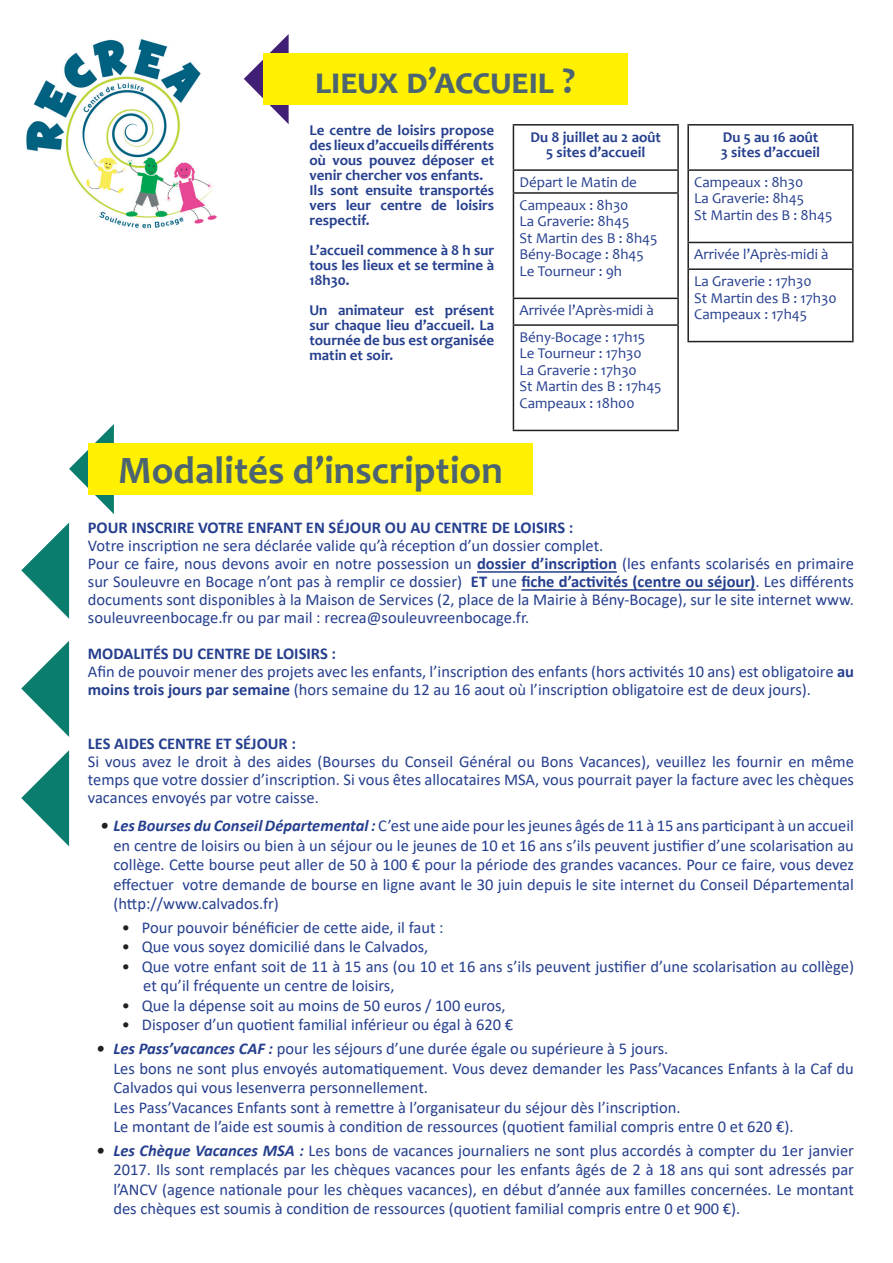
<style>
.page{position:relative;width:893px;height:1263px;background:#fff}
.page>*{position:absolute;margin:0;border:0;box-sizing:border-box;transform-origin:0 0}
.t1{font:700 39px "Candara";color:#4c6470}
.t2{font:700 37.5px "Candara";letter-spacing:.035em;color:#4c6470}
.t3{font:16.5px/19.5px "Calibri";color:#253f8e;text-align:justify}
.t4{font:700 16.5px "Calibri";color:#253f8e}
.Body_Text{font:700 15px/15px "Candara";color:#253f8e;text-align:justify}
.t5{font:15px "Candara";color:#253f8e}
.s1{font-weight:700}
.s2{font-weight:700;font-style:italic;color:#231f20}
.s3{font-weight:700;font-style:italic}
.s4{color:#231f20}
</style>
<div class="page">
<hr style="left:477px;top:571px;width:140px;height:2px;background:#253f8e">
<hr style="left:521px;top:589px;width:234px;height:2px;background:#253f8e">
<svg style="left:514px;top:126px;width:163px;height:304px"></svg>
<hr style="left:513px;top:124px;width:166px;height:2px;background:#231f20">
<hr style="left:513px;top:126px;width:1px;height:43px;background:#231f20">
<hr style="left:677px;top:126px;width:2px;height:43px;background:#231f20">
<hr style="left:513px;top:169px;width:166px;height:2px;background:#231f20">
<svg style="left:513px;top:171px;width:1px;height:21px"></svg>
<hr style="left:677px;top:171px;width:2px;height:21px;background:#231f20">
<hr style="left:513px;top:192px;width:166px;height:2px;background:#231f20">
<hr style="left:513px;top:194px;width:1px;height:104px;background:#231f20">
<hr style="left:677px;top:194px;width:2px;height:104px;background:#231f20">
<hr style="left:513px;top:298px;width:166px;height:1px;background:#231f20">
<svg style="left:513px;top:299px;width:1px;height:25px"></svg>
<hr style="left:677px;top:299px;width:2px;height:25px;background:#231f20">
<hr style="left:513px;top:324px;width:166px;height:2px;background:#231f20">
<hr style="left:513px;top:326px;width:1px;height:104px;background:#231f20">
<hr style="left:677px;top:326px;width:2px;height:104px;background:#231f20">
<hr style="left:513px;top:430px;width:166px;height:1px;background:#231f20">
<svg style="left:244px;top:34px;width:45px;height:90px"></svg>
<div style="left:263px;top:54px;width:364px;height:51px;background:#fff101"></div>
<svg style="left:69px;top:424px;width:45px;height:90px"></svg>
<div style="left:88px;top:444px;width:445px;height:51px;background:#fff101"></div>
<svg style="left:21px;top:522px;width:48px;height:97px"></svg>
<svg style="left:21px;top:641px;width:48px;height:96px"></svg>
<svg style="left:21px;top:750px;width:48px;height:96px"></svg>
<img style="left:26px;top:39px;width:191px;height:190px">
<svg style="left:689px;top:241px;width:163px;height:100px"></svg>
<hr style="left:687px;top:124px;width:167px;height:2px;background:#231f20">
<hr style="left:687px;top:126px;width:2px;height:43px;background:#231f20">
<hr style="left:852px;top:126px;width:2px;height:43px;background:#231f20">
<hr style="left:687px;top:169px;width:167px;height:2px;background:#231f20">
<hr style="left:687px;top:171px;width:2px;height:71px;background:#231f20">
<hr style="left:852px;top:171px;width:2px;height:71px;background:#231f20">
<hr style="left:687px;top:242px;width:167px;height:1px;background:#231f20">
<hr style="left:687px;top:243px;width:2px;height:25px;background:#231f20">
<hr style="left:852px;top:243px;width:2px;height:25px;background:#231f20">
<hr style="left:687px;top:268px;width:167px;height:2px;background:#231f20">
<hr style="left:687px;top:270px;width:2px;height:71px;background:#231f20">
<hr style="left:852px;top:270px;width:2px;height:71px;background:#231f20">
<hr style="left:687px;top:341px;width:167px;height:1px;background:#231f20">
<p class="t2" style="left:315px;top:57px;width:262px">lieux d’accueil ?</p>
<p class="Body_Text" style="left:309px;top:122px;width:186px">Le centre de loisirs propose des lieux d’accueils différents où vous pouvez déposer et venir chercher vos enfants.</p>
<p class="Body_Text" style="left:309px;top:182px;width:186px">Ils sont ensuite transportés vers leur centre de loisirs respectif.</p>
<p class="Body_Text" style="left:309px;top:242px;width:186px">L’accueil commence à 8 h sur tous les lieux et se termine à 18h30.</p>
<p class="Body_Text" style="left:309px;top:302px;width:186px">Un animateur est présent sur chaque lieu d’accueil. La tournée de bus est organisée matin et soir.</p>
<p class="t1" style="left:118px;top:446px;width:386px">Modalités d’inscription</p>
<p class="Body_Text" style="left:530px;top:129px;width:132px">Du 8 juillet au 2 août</p>
<p class="Body_Text" style="left:546px;top:144px;width:101px">5 sites d’accueil</p>
<p class="t5" style="left:519px;top:173px;width:119px">Départ le Matin de</p>
<p class="t5" style="left:519px;top:196px;width:111px">Campeaux : 8h30</p>
<p class="t5" style="left:519px;top:212px;width:111px">La Graverie: 8h45</p>
<p class="t5" style="left:519px;top:229px;width:140px">St Martin des B : 8h45</p>
<p class="t5" style="left:519px;top:245px;width:126px">Bény-Bocage : 8h45</p>
<p class="t5" style="left:519px;top:262px;width:104px">Le Tourneur : 9h</p>
<p class="t5" style="left:519px;top:301px;width:136px">Arrivée l’Après-midi à</p>
<p class="t5" style="left:519px;top:328px;width:127px">Bény-Bocage : 17h15</p>
<p class="t5" style="left:519px;top:344px;width:124px">Le Tourneur : 17h30</p>
<p class="t5" style="left:519px;top:361px;width:119px">La Graverie : 17h30</p>
<p class="t5" style="left:519px;top:377px;width:144px">St Martin des B : 17h45</p>
<p class="t5" style="left:519px;top:394px;width:117px">Campeaux : 18h00</p>
<p class="Body_Text" style="left:723px;top:129px;width:97px">Du 5 au 16 août</p>
<p class="Body_Text" style="left:721px;top:144px;width:101px">3 sites d’accueil</p>
<p class="t5" style="left:694px;top:173px;width:111px">Campeaux : 8h30</p>
<p class="t5" style="left:694px;top:189px;width:111px">La Graverie: 8h45</p>
<p class="t5" style="left:694px;top:206px;width:140px">St Martin des B : 8h45</p>
<p class="t5" style="left:694px;top:245px;width:136px">Arrivée l’Après-midi à</p>
<p class="t5" style="left:694px;top:272px;width:119px">La Graverie : 17h30</p>
<p class="t5" style="left:694px;top:288px;width:144px">St Martin des B : 17h30</p>
<p class="t5" style="left:694px;top:305px;width:115px">Campeaux : 17h45</p>
<p class="t4" style="left:88px;top:516px;width:487px">POUR INSCRIRE VOTRE ENFANT EN SÉJOUR OU AU CENTRE DE LOISIRS :</p>
<p class="t3" style="left:88px;top:535px;width:517px">Votre inscription ne sera déclarée valide qu’à réception d’un dossier complet.</p>
<p class="t3" style="left:88px;top:554px;width:768px;line-height:18px">Pour ce faire, nous devons avoir en notre possession un <span class="s1">dossier d’inscription</span> (les enfants scolarisés en primaire sur Souleuvre en Bocage n’ont pas à remplir ce dossier) <span class="s1">ET</span> une <span class="s1">fiche d’activités (centre ou séjour)</span>. Les différents documents sont disponibles à la Maison de Services (2, place de la Mairie à Bény-Bocage), sur le site internet www. souleuvreenbocage.fr ou par mail : recrea@souleuvreenbocage.fr.</p>
<p class="t4" style="left:88px;top:642px;width:250px">MODALITÉS DU CENTRE DE LOISIRS :</p>
<p class="t3" style="left:88px;top:662px;width:768px;line-height:18px">Afin de pouvoir mener des projets avec les enfants, l’inscription des enfants (hors activités 10 ans) est obligatoire <span class="s1">au moins trois jours par semaine</span> (hors semaine du 12 au 16 aout où l’inscription obligatoire est de deux jours).</p>
<p class="t4" style="left:88px;top:732px;width:210px">LES AIDES CENTRE ET SÉJOUR :</p>
<p class="t3" style="left:88px;top:752px;width:768px;line-height:18px">Si vous avez le droit à des aides (Bourses du Conseil Général ou Bons Vacances), veuillez les fournir en même temps que votre dossier d’inscription. Si vous êtes allocataires MSA, vous pourrait payer la facture avec les chèques vacances envoyés par votre caisse.</p>
<p class="t3" style="left:113px;top:815px;width:742px;text-indent:-13px"><span class="s2">•</span> <span class="s3">Les Bourses du Conseil Départemental :</span> C’est une aide pour les jeunes âgés de 11 à 15 ans participant à un accueil en centre de loisirs ou bien à un séjour ou le jeunes de 10 et 16 ans s’ils peuvent justifier d’une scolarisation au collège. Cette bourse peut aller de 50 à 100 € pour la période des grandes vacances. Pour ce faire, vous devez effectuer votre demande de bourse en ligne avant le 30 juin depuis le site internet du Conseil Départemental (http://www.calvados.fr)</p>
<p class="t3" style="left:122px;top:917px;width:323px"><span class="s4">•</span> Pour pouvoir bénéficier de cette aide, il faut :</p>
<p class="t3" style="left:122px;top:937px;width:308px"><span class="s4">•</span> Que vous soyez domicilié dans le Calvados,</p>
<p class="t3" style="left:143px;top:956px;width:712px;text-indent:-21px"><span class="s4">•</span> Que votre enfant soit de 11 à 15 ans (ou 10 et 16 ans s’ils peuvent justifier d’une scolarisation au collège) et qu’il fréquente un centre de loisirs,</p>
<p class="t3" style="left:122px;top:995px;width:385px"><span class="s4">•</span> Que la dépense soit au moins de 50 euros / 100 euros,</p>
<p class="t3" style="left:122px;top:1015px;width:393px"><span class="s4">•</span> Disposer d’un quotient familial inférieur ou égal à 620 €</p>
<p class="t3" style="left:96px;top:1038px;width:574px"><span class="s2">•</span> <span class="s3">Les Pass’vacances CAF :</span> pour les séjours d’une durée égale ou supérieure à 5 jours.</p>
<p class="t3" style="left:113px;top:1058px;width:742px">Les bons ne sont plus envoyés automatiquement. Vous devez demander les Pass’Vacances Enfants à la Caf du<br>Calvados qui vous lesenverra personnellement.</p>
<p class="t3" style="left:113px;top:1097px;width:569px">Les Pass’Vacances Enfants sont à remettre à l’organisateur du séjour dès l’inscription.</p>
<p class="t3" style="left:113px;top:1116px;width:682px">Le montant de l’aide est soumis à condition de ressources (quotient familial compris entre 0 et 620 €).</p>
<p class="t3" style="left:113px;top:1140px;width:742px;text-indent:-17px"><span class="s2">•</span> <span class="s3">Les Chèque Vacances MSA :</span> Les bons de vacances journaliers ne sont plus accordés à compter du 1er janvier 2017. Ils sont remplacés par les chèques vacances pour les enfants âgés de 2 à 18 ans qui sont adressés par l’ANCV (agence nationale pour les chèques vacances), en début d’année aux familles concernées. Le montant des chèques est soumis à condition de ressources (quotient familial compris entre 0 et 900 €).</p>
</div>
